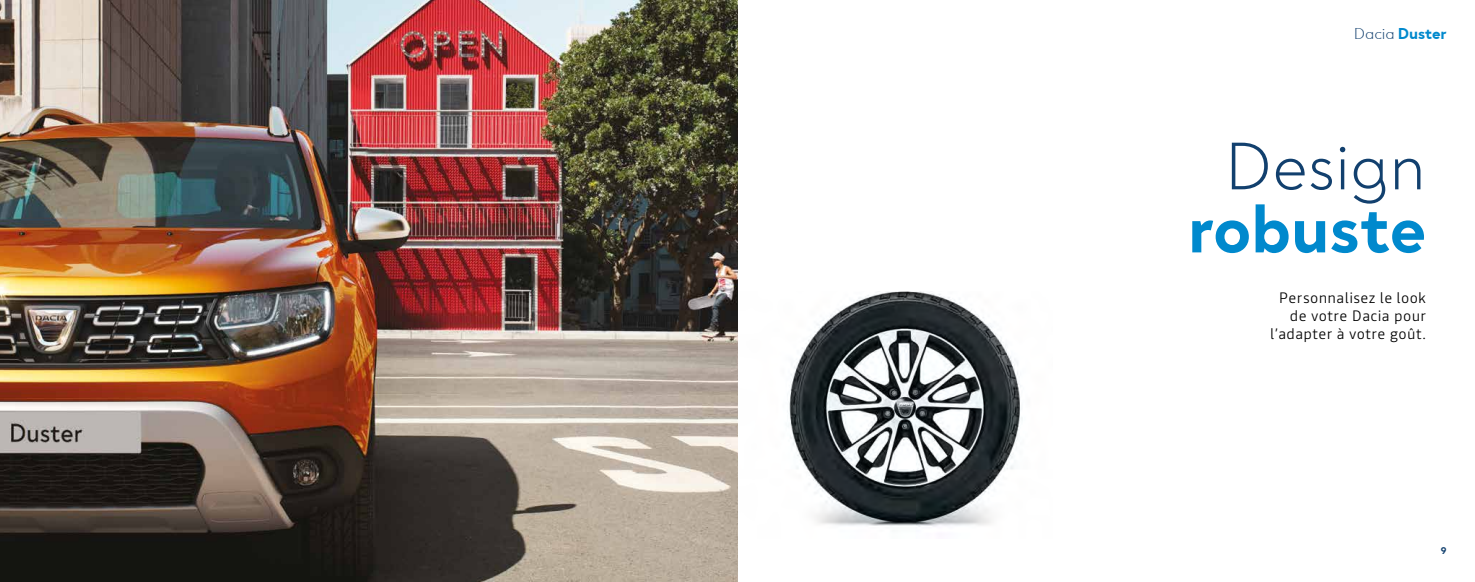
<style>
.page{position:relative;width:1475px;height:582px;background:#fff}
.page>*{position:absolute;margin:0;border:0;box-sizing:border-box;transform-origin:0 0}
.t1{font:700 68px "Dacia Spirit";color:#0089cd}
.t2{font:300 68px "Dacia Spirit";letter-spacing:-.005em;color:#12406e}
.t3{font:700 16px "Dacia Spirit";letter-spacing:-.005em;color:#0089cd}
.t4{font:300 15px/18px "Read";letter-spacing:.025em;color:#000;text-align:right}
.t5{font:700 10px "Dacia Spirit";color:#12406e}
.s1{font-weight:300;color:#12406e}
</style>
<div class="page">
<img style="left:737px;top:291px;width:286px;height:247px">
<img style="left:0;top:0;width:737px;height:581px">
<p class="t3" style="left:1353px;top:24px;width:94px"><span class="s1">Dacia</span> Duster</p>
<h1 class="t2" style="left:1224px;top:113px;width:203px">Design</h1>
<h1 class="t1" style="left:1187px;top:189px;width:240px">robuste</h1>
<p class="t4" style="left:1269px;top:288px;width:157px">Personnalisez le look de votre Dacia pour l’adapter à votre goût.</p>
<p class="t5" style="left:1440px;top:543px;width:7px">9</p>
</div>
